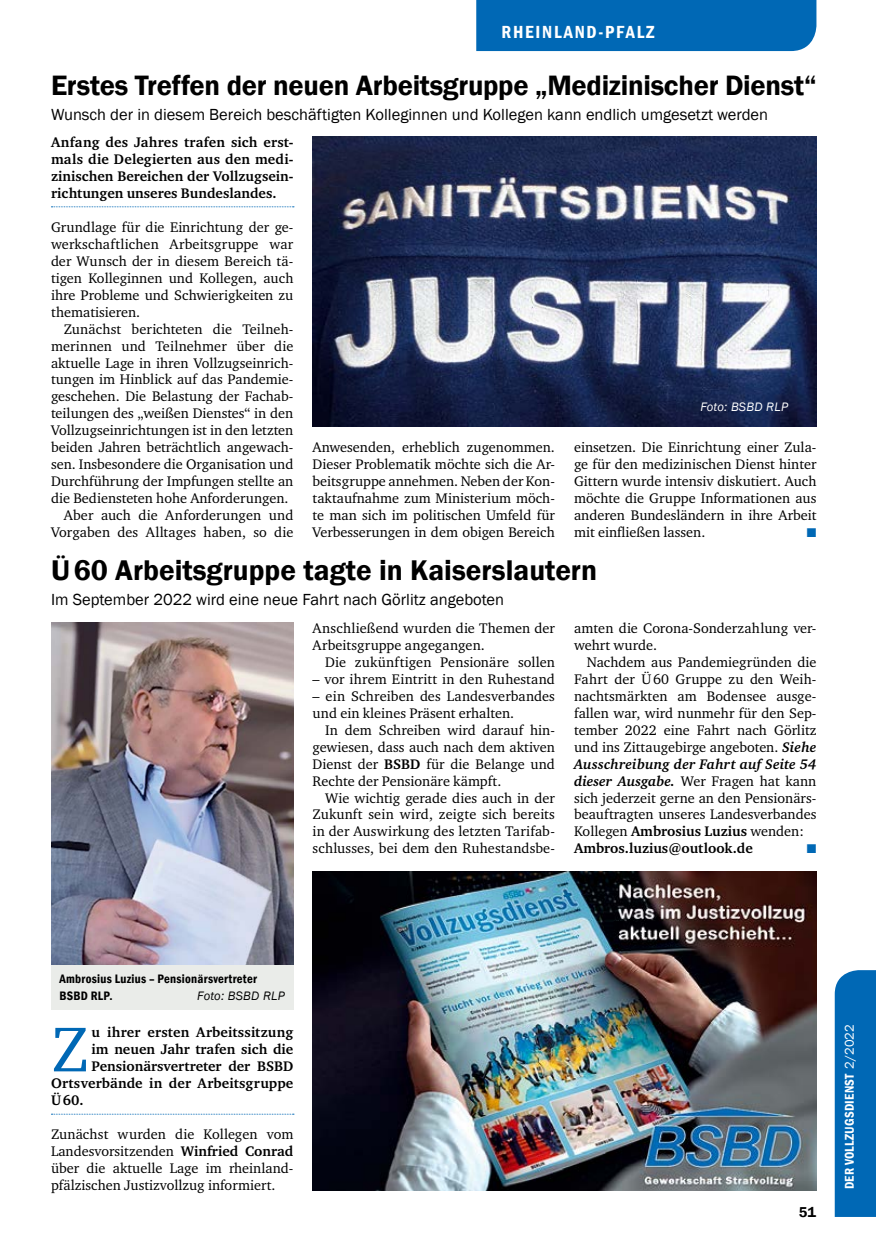
<style>
.page{position:relative;width:876px;height:1251px;background:#fff}
.page>*{position:absolute;margin:0;border:0;box-sizing:border-box;transform-origin:0 0}
.t1{font:64.8px "Charter ITC";color:#0068b5}
.t2{font:600 29.25px "Franklin Gothic";color:#000}
.t3{font:600 28.8px "Franklin Gothic";letter-spacing:-.01em;color:#000}
.t4{font:600 condensed 18px "Franklin Gothic";letter-spacing:.1em;color:#fff}
.t5{font:16.5px "Franklin Gothic";color:#000}
.t6{font:600 14.7px "Franklin Gothic";color:#000}
.t7{font:14.25px/17px "Charter ITC";color:#000;text-align:justify}
.t8{font:700 14.25px/17px "Charter ITC";color:#000;text-align:justify}
.t9{font:italic 700 14.25px "Charter ITC";letter-spacing:.01em;color:#000}
.t10{font:600 condensed 13.05px "Franklin Gothic";letter-spacing:.015em;color:#fff}
.t11{font:600 condensed 12.6px/17px "Franklin Gothic";letter-spacing:.02em;color:#000}
.t12{font:italic 12.6px "Franklin Gothic";letter-spacing:.02em;color:#fff}
.t13{font:italic 12.6px "Franklin Gothic";letter-spacing:.02em;color:#000}
.t14{font:12.6px "Zapf Dingbats";color:#0068b5}
.s1{font-weight:700}
.s2{font-weight:700;font-style:italic}
.s3{font-weight:400;font-stretch:normal}
</style>
<div class="page">
<div style="left:835px;top:970px;width:41px;height:246px;background:#0068b5"></div>
<div style="left:476px;top:0;width:340px;height:51px;background:#0068b5"></div>
<svg style="left:51px;top:206px;width:243px;height:1px"></svg>
<img style="left:313px;top:136px;width:503px;height:290px">
<svg style="left:51px;top:1113px;width:243px;height:1px"></svg>
<img style="left:51px;top:622px;width:242px;height:342px">
<div style="left:51px;top:964px;width:242px;height:45px;background:#eaece9"></div>
<img style="left:313px;top:871px;width:503px;height:319px">
<p class="t4" style="left:501px;top:20px;width:155px">RHEINLAND-PFALZ</p>
<p class="t3" style="left:51px;top:68px;width:767px">Erstes Treffen der neuen Arbeitsgruppe „Medizinischer Dienst“</p>
<p class="t5" style="left:51px;top:104px;width:719px">Wunsch der in diesem Bereich beschäftigten Kolleginnen und Kollegen kann endlich umgesetzt werden</p>
<p class="t8" style="left:51px;top:134px;width:244px">Anfang des Jahres trafen sich erst&shy;mals die Delegierten aus den medi&shy;zinischen Bereichen der Vollzugsein&shy;richtungen unseres Bundeslandes.</p>
<p class="t7" style="left:51px;top:218px;width:244px">Grundlage für die Einrichtung der ge-</p>
<p class="t7" style="left:51px;top:235px;width:244px">werkschaftlichen Arbeitsgruppe war</p>
<p class="t7" style="left:51px;top:252px;width:244px">der Wunsch der in diesem Bereich tä-</p>
<p class="t7" style="left:51px;top:269px;width:244px">tigen Kolleginnen und Kollegen, auch</p>
<p class="t7" style="left:51px;top:286px;width:244px">ihre Probleme und Schwierigkeiten zu</p>
<p class="t7" style="left:51px;top:303px;width:91px">thematisieren.</p>
<p class="t7" style="left:64px;top:320px;width:231px">Zunächst berichteten die Teilneh-</p>
<p class="t7" style="left:51px;top:337px;width:244px">merinnen und Teilnehmer über die</p>
<p class="t7" style="left:51px;top:354px;width:244px">aktuelle Lage in ihren Vollzugseinrich-</p>
<p class="t7" style="left:51px;top:371px;width:244px">tungen im Hinblick auf das Pandemie-</p>
<p class="t7" style="left:51px;top:388px;width:244px">geschehen. Die Belastung der Fachab-</p>
<p class="t7" style="left:51px;top:405px;width:244px">teilungen des „weißen Dienstes“ in den</p>
<p class="t7" style="left:51px;top:422px;width:244px">Vollzugseinrichtungen ist in den letzten</p>
<p class="t7" style="left:51px;top:439px;width:244px">beiden Jahren beträchtlich angewach-</p>
<p class="t7" style="left:51px;top:456px;width:244px">sen. Insbesondere die Organisation und</p>
<p class="t7" style="left:51px;top:472px;width:244px">Durchführung der Impfungen stellte an</p>
<p class="t7" style="left:51px;top:489px;width:239px">die Bediensteten hohe Anforderungen.</p>
<p class="t7" style="left:64px;top:506px;width:231px">Aber auch die Anforderungen und</p>
<p class="t7" style="left:51px;top:523px;width:244px">Vorgaben des Alltages haben, so die</p>
<p class="t12" style="left:700px;top:399px;width:89px">Foto: BSBD RLP</p>
<p class="t7" style="left:313px;top:438px;width:244px">Anwesenden, erheblich zugenommen.<br>Dieser Problematik möchte sich die Ar&shy;beitsgruppe annehmen. Neben der Kon&shy;taktaufnahme zum Ministerium möch&shy;te man sich im politischen Umfeld für Verbesserungen in dem obigen Bereich</p>
<p class="t7" style="left:574px;top:438px;width:244px">einsetzen. Die Einrichtung einer Zula&shy;ge für den medizinischen Dienst hinter Gittern wurde intensiv diskutiert. Auch möchte die Gruppe Informationen aus anderen Bundesländern in ihre Arbeit mit einfließen lassen.</p>
<p class="t14" style="left:807px;top:526px;width:11px">■</p>
<p class="t2" style="left:51px;top:552px;width:548px">Ü60 Arbeitsgruppe tagte in Kaiserslautern</p>
<p class="t5" style="left:51px;top:589px;width:454px">Im September 2022 wird eine neue Fahrt nach Görlitz angeboten</p>
<p class="t7" style="left:313px;top:619px;width:244px">Anschließend wurden die Themen der</p>
<p class="t7" style="left:313px;top:636px;width:174px">Arbeitsgruppe angegangen.</p>
<p class="t7" style="left:325px;top:653px;width:231px">Die zukünftigen Pensionäre sollen</p>
<p class="t7" style="left:313px;top:670px;width:244px">– vor ihrem Eintritt in den Ruhestand</p>
<p class="t7" style="left:313px;top:687px;width:244px">– ein Schreiben des Landesverbandes</p>
<p class="t7" style="left:313px;top:704px;width:203px">und ein kleines Präsent erhalten.</p>
<p class="t7" style="left:325px;top:721px;width:231px">In dem Schreiben wird darauf hin-</p>
<p class="t7" style="left:313px;top:738px;width:244px">gewiesen, dass auch nach dem aktiven</p>
<p class="t7" style="left:313px;top:755px;width:244px">Dienst der <span class="s1">BSBD</span> für die Belange und</p>
<p class="t7" style="left:313px;top:772px;width:190px">Rechte der Pensionäre kämpft.</p>
<p class="t7" style="left:325px;top:789px;width:231px">Wie wichtig gerade dies auch in der</p>
<p class="t7" style="left:313px;top:806px;width:244px">Zukunft sein wird, zeigte sich bereits</p>
<p class="t7" style="left:313px;top:822px;width:244px">in der Auswirkung des letzten Tarifab-</p>
<p class="t7" style="left:313px;top:839px;width:244px">schlusses, bei dem den Ruhestandsbe-</p>
<p class="t7" style="left:574px;top:619px;width:244px">amten die Corona-Sonderzahlung ver-</p>
<p class="t7" style="left:574px;top:636px;width:85px">wehrt wurde.</p>
<p class="t7" style="left:587px;top:653px;width:231px">Nachdem aus Pandemiegründen die</p>
<p class="t7" style="left:574px;top:670px;width:244px">Fahrt der Ü60 Gruppe zu den Weih-</p>
<p class="t7" style="left:574px;top:687px;width:244px">nachtsmärkten am Bodensee ausge-</p>
<p class="t7" style="left:574px;top:704px;width:244px">fallen war, wird nunmehr für den Sep-</p>
<p class="t7" style="left:574px;top:721px;width:244px">tember 2022 eine Fahrt nach Görlitz</p>
<p class="t7" style="left:574px;top:738px;width:244px">und ins Zittaugebirge angeboten. <span class="s2">Siehe</span></p>
<p class="t9" style="left:574px;top:754px;width:244px">Ausschreibung der Fahrt auf Seite 54</p>
<p class="t7" style="left:574px;top:772px;width:244px"><span class="s2">dieser Ausgabe.</span> Wer Fragen hat kann</p>
<p class="t7" style="left:574px;top:789px;width:244px">sich jederzeit gerne an den Pensionärs-</p>
<p class="t7" style="left:574px;top:806px;width:244px">beauftragten unseres Landesverbandes</p>
<p class="t7" style="left:574px;top:822px;width:231px">Kollegen <span class="s1">Ambrosius Luzius</span> wenden:</p>
<p class="t8" style="left:574px;top:840px;width:180px">Ambros.luzius@outlook.de</p>
<p class="t14" style="left:807px;top:843px;width:11px">■</p>
<p class="t11" style="left:60px;top:970px;width:199px">Ambrosius Luzius – Pensionärsvertreter<br>BSBD RLP.</p>
<p class="t13" style="left:197px;top:987px;width:89px">Foto: BSBD RLP</p>
<p class="t1" style="left:51px;top:1008px;width:39px">Z</p>
<p class="t8" style="left:92px;top:1023px;width:203px">u ihrer ersten Arbeitssitzung</p>
<p class="t8" style="left:92px;top:1040px;width:203px">im neuen Jahr trafen sich die</p>
<p class="t8" style="left:92px;top:1057px;width:203px">Pensionärsvertreter der BSBD</p>
<p class="t8" style="left:51px;top:1074px;width:244px">Ortsverbände in der Arbeitsgruppe</p>
<p class="t8" style="left:51px;top:1091px;width:34px">Ü60.</p>
<p class="t7" style="left:51px;top:1125px;width:244px">Zunächst wurden die Kollegen vom Landesvorsitzenden <span class="s1">Winfried Conrad </span>über die aktuelle Lage im rheinland&shy;pfälzischen Justizvollzug informiert.</p>
<p class="t6" style="left:799px;top:1202px;width:19px">51</p>
<p class="t10" style="left:841px;top:1188px;width:166px;rotate:-90deg">DER VOLLZUGSDIENST <span class="s3">2/2022</span></p>
</div>
